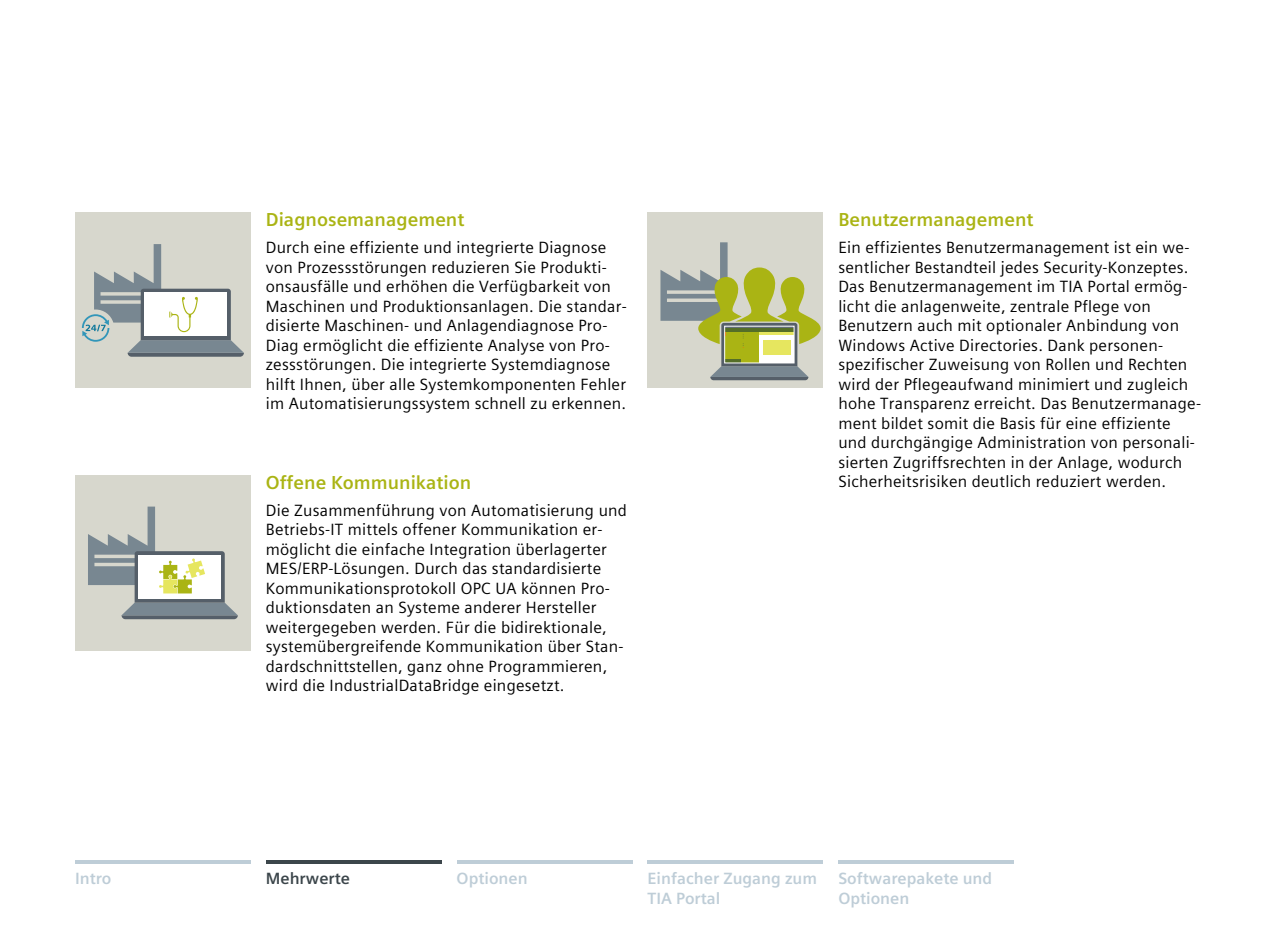
<style>
.page{position:relative;width:1280px;height:935px;background:#fff}
.page>*{position:absolute;margin:0;border:0;box-sizing:border-box;transform-origin:0 0}
.t1{font:700 18.75px "Siemens Sans Global";color:#aab414}
.t2{font:16.25px/19.5px "Siemens Sans Global";letter-spacing:.015em;color:#000}
.t3{font:700 16.25px/19.5px "Siemens Sans Global";color:#becdd7}
.t4{font:700 16.25px "Siemens Sans Global";color:#3c464b}
</style>
<div class="page">
<hr style="left:75px;top:860px;width:176px;height:4px;background:#becdd7">
<hr style="left:457px;top:860px;width:175px;height:4px;background:#becdd7">
<hr style="left:648px;top:860px;width:175px;height:4px;background:#becdd7">
<hr style="left:838px;top:860px;width:176px;height:4px;background:#becdd7">
<hr style="left:266px;top:860px;width:176px;height:4px;background:#3c464b">
<div style="left:75px;top:212px;width:176px;height:176px;background:#d7d7cd"></div>
<svg style="left:82px;top:244px;width:162px;height:113px"></svg>
<div style="left:75px;top:475px;width:176px;height:176px;background:#d7d7cd"></div>
<svg style="left:88px;top:507px;width:150px;height:112px"></svg>
<div style="left:648px;top:212px;width:175px;height:176px;background:#d7d7cd"></div>
<svg style="left:660px;top:242px;width:161px;height:138px"></svg>
<hr style="left:726px;top:337px;width:15px;height:3px;background:#aab414">
<hr style="left:726px;top:340px;width:15px;height:3px;background:#aab414">
<hr style="left:726px;top:344px;width:15px;height:3px;background:#aab414">
<hr style="left:726px;top:348px;width:15px;height:3px;background:#aab414">
<hr style="left:726px;top:352px;width:15px;height:3px;background:#aab414">
<hr style="left:726px;top:355px;width:15px;height:3px;background:#aab414">
<hr style="left:763px;top:340px;width:28px;height:3px;background:#e6e65f">
<hr style="left:763px;top:344px;width:28px;height:3px;background:#e6e65f">
<hr style="left:763px;top:348px;width:28px;height:3px;background:#e6e65f">
<hr style="left:763px;top:352px;width:28px;height:3px;background:#e6e65f">
<div style="left:725px;top:326px;width:69px;height:37px;border:1px solid #fff"></div>
<p class="t1" style="left:266px;top:205px;width:200px">Diagnosemanagement</p>
<p class="t2" style="left:266px;top:238px;width:362px">Durch eine effiziente und integrierte Diagnose von Prozessstörungen reduzieren Sie Produkti&shy;onsausfälle und erhöhen die Verfügbarkeit von Maschinen und Produktionsanlagen. Die standar&shy;disierte Maschinen- und Anlagendiagnose Pro-Diag ermöglicht die effiziente Analyse von Pro&shy;zessstörungen. Die integrierte Systemdiagnose hilft Ihnen, über alle Systemkomponenten Fehler im Automatisierungssystem schnell zu erkennen.</p>
<p class="t1" style="left:838px;top:205px;width:197px">Benutzermanagement</p>
<p class="t2" style="left:838px;top:238px;width:364px">Ein effizientes Benutzermanagement ist ein we&shy;sentlicher Bestandteil jedes Security-Konzeptes.<br>Das Benutzermanagement im TIA Portal ermög&shy;licht die anlagenweite, zentrale Pflege von Benutzern auch mit optionaler Anbindung von Windows Active Directories. Dank personen&shy;spezifischer Zuweisung von Rollen und Rechten wird der Pflegeaufwand minimiert und zugleich hohe Transparenz erreicht. Das Benutzermanage&shy;ment bildet somit die Basis für eine effiziente und durchgängige Administration von personali&shy;sierten Zugriffsrechten in der Anlage, wodurch</p>
<p class="t1" style="left:266px;top:468px;width:207px">Offene Kommunikation</p>
<p class="t2" style="left:838px;top:472px;width:329px">Sicherheitsrisiken deutlich reduziert werden.</p>
<p class="t2" style="left:266px;top:500px;width:363px">Die Zusammenführung von Automatisierung und Betriebs-IT mittels offener Kommunikation er&shy;möglicht die einfache Integration überlagerter MES/ERP-Lösungen. Durch das standardisierte Kommunikationsprotokoll OPC UA können Pro&shy;duktionsdaten an Systeme anderer Hersteller weitergegeben werden. Für die bidirektionale, systemübergreifende Kommunikation über Stan&shy;dardschnittstellen, ganz ohne Programmieren, wird die IndustrialDataBridge eingesetzt.</p>
<p class="t3" style="left:75px;top:869px;width:38px">Intro</p>
<p class="t3" style="left:457px;top:869px;width:73px">Optionen</p>
<p class="t3" style="left:648px;top:869px;width:171px">Einfacher Zugang zum<br>TIA Portal</p>
<p class="t3" style="left:838px;top:869px;width:155px">Softwarepakete und<br>Optionen</p>
<p class="t4" style="left:266px;top:866px;width:86px">Mehrwerte</p>
</div>
